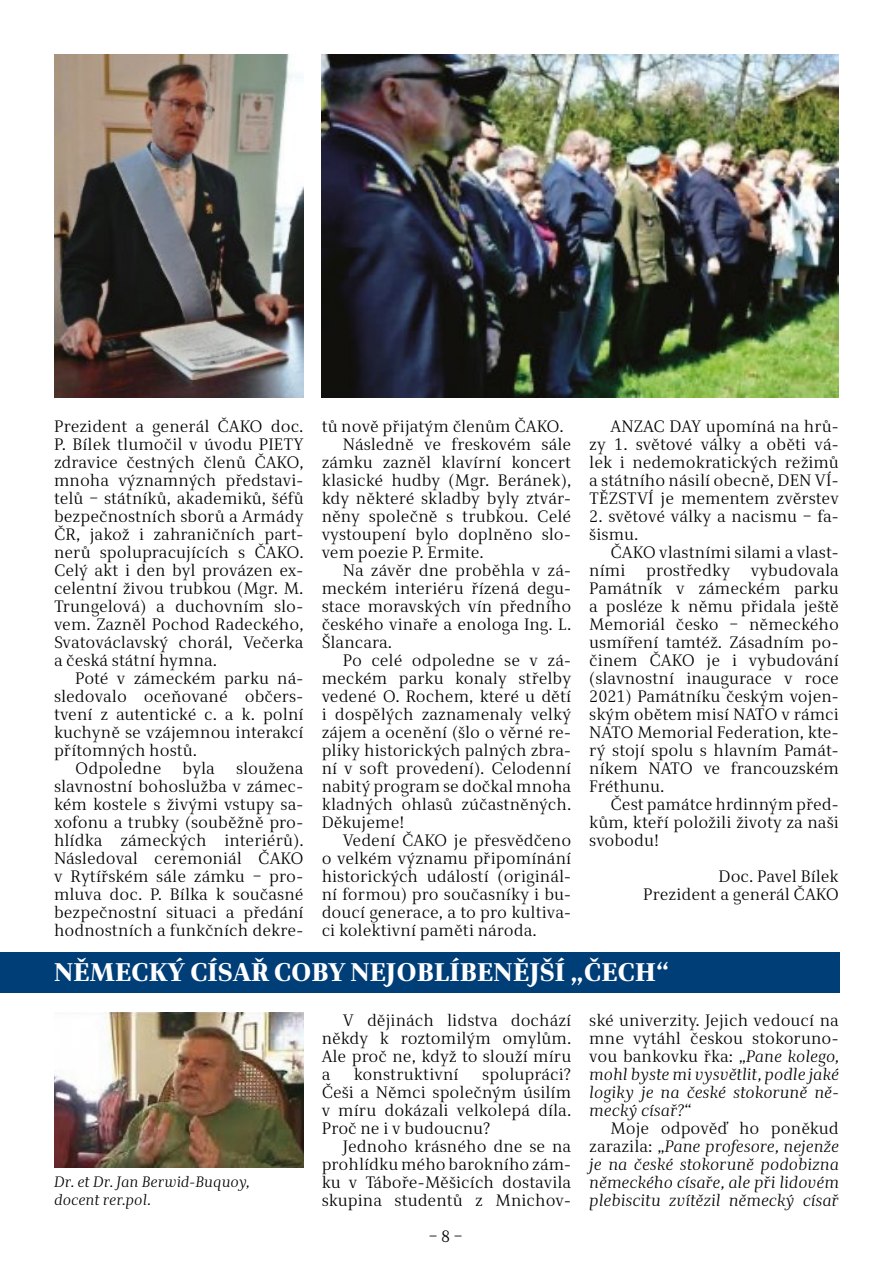
<style>
.page{position:relative;width:893px;height:1263px;background:#fff}
.page>*{position:absolute;margin:0;border:0;box-sizing:border-box;transform-origin:0 0}
.Nadpis{font:800 25.5px "Alfon";color:#fff}
.Zakladni_text{font:16.5px/18px "Alfon";color:#000;text-align:justify}
.Zakladni_text-2{font:italic 16.5px/18px "Alfon";color:#000;text-align:justify}
.Popiska{font:italic 15px "Alfon";color:#000}
.s1{font-style:normal}
</style>
<div class="page">
<img style="left:322px;top:54px;width:517px;height:343px">
<img style="left:54px;top:54px;width:250px;height:343px">
<div style="left:0;top:952px;width:840px;height:41px;background:#003e78"></div>
<img style="left:54px;top:1013px;width:250px;height:154px">
<p class="Zakladni_text" style="left:54px;top:418px;width:251px">Prezident a generál ČAKO doc.<br>P. Bílek tlumočil v úvodu PIETY zdravice čestných členů ČAKO, mnoha významných představi&shy;telů – státníků, akademiků, šéfů bezpečnostních sborů a Armády ČR, jakož i zahraničních part&shy;nerů spolupracujících s ČAKO.<br>Celý akt i den byl provázen ex&shy;celentní živou trubkou (Mgr. M.<br>Trungelová) a duchovním slo&shy;vem. Zazněl Pochod Radeckého, Svatováclavský chorál, Večerka a česká státní hymna.</p>
<p class="Zakladni_text" style="left:54px;top:670px;width:251px;text-indent:21px">Poté v zámeckém parku ná&shy;sledovalo oceňované občers&shy;tvení z autentické c. a k. polní kuchyně se vzájemnou interakcí přítomných hostů.</p>
<p class="Zakladni_text" style="left:75px;top:760px;width:88px">Odpoledne</p>
<p class="Zakladni_text" style="left:183px;top:760px;width:34px">byla</p>
<p class="Zakladni_text" style="left:54px;top:760px;width:251px;text-indent:182px">sloužena slavnostní bohoslužba v zámec&shy;kém kostele s živými vstupy sa&shy;xofonu a trubky (souběžně pro&shy;hlídka zámeckých interiérů).<br>Následoval ceremoniál ČAKO v Rytířském sále zámku – pro&shy;mluva doc. P. Bílka k současné bezpečnostní situaci a předání hodnostních a funkčních dekre-</p>
<p class="Zakladni_text" style="left:322px;top:418px;width:244px">tů nově přijatým členům ČAKO.</p>
<p class="Zakladni_text" style="left:322px;top:436px;width:251px;text-indent:21px">Následně ve freskovém sále zámku zazněl klavírní koncert klasické hudby (Mgr. Beránek), kdy některé skladby byly ztvár&shy;něny společně s trubkou. Celé vystoupení bylo doplněno slo&shy;vem poezie P. Ermite.</p>
<p class="Zakladni_text" style="left:322px;top:562px;width:251px;text-indent:21px">Na závěr dne proběhla v zá&shy;meckém interiéru řízená degu&shy;stace moravských vín předního českého vinaře a enologa Ing. L.<br>Šlancara.</p>
<p class="Zakladni_text" style="left:322px;top:652px;width:251px;text-indent:21px">Po celé odpoledne se v zá&shy;meckém parku konaly střelby vedené O. Rochem, které u dětí i dospělých zaznamenaly velký zájem a ocenění (šlo o věrné re&shy;pliky historických palných zbra&shy;ní v soft provedení). Celodenní nabitý program se dočkal mnoha kladných ohlasů zúčastněných.<br>Děkujeme!</p>
<p class="Zakladni_text" style="left:322px;top:832px;width:251px;text-indent:21px">Vedení ČAKO je přesvědčeno o velkém významu připomínání historických událostí (originál&shy;ní formou) pro současníky i bu&shy;doucí generace, a to pro kultiva&shy;ci kolektivní paměti národa.</p>
<p class="Zakladni_text" style="left:589px;top:418px;width:251px;text-indent:21px">ANZAC DAY upomíná na hrů&shy;zy 1. světové války a oběti vá&shy;lek i nedemokratických režimů a státního násilí obecně, DEN VÍ-TĚZSTVÍ je mementem zvěrstev</p>
<p class="Zakladni_text" style="left:589px;top:508px;width:251px">2. světové války a nacismu – fa&shy;šismu.</p>
<p class="Zakladni_text" style="left:589px;top:544px;width:251px;text-indent:21px">ČAKO vlastními silami a vlast&shy;ními prostředky vybudovala Památník v zámeckém parku a posléze k němu přidala ještě Memoriál česko – německého usmíření tamtéž. Zásadním po&shy;činem ČAKO je i vybudování (slavnostní inaugurace v roce 2021) Památníku českým vojen&shy;ským obětem misí NATO v rámci NATO Memorial Federation, kte&shy;rý stojí spolu s hlavním Památ&shy;níkem NATO ve francouzském Fréthunu.</p>
<p class="Zakladni_text" style="left:589px;top:796px;width:251px;text-indent:21px">Čest památce hrdinným před&shy;kům, kteří položili životy za naši svobodu!</p>
<p class="Zakladni_text" style="left:718px;top:868px;width:122px">Doc. Pavel Bílek</p>
<p class="Zakladni_text" style="left:643px;top:886px;width:197px">Prezident a generál ČAKO</p>
<p class="Nadpis" style="left:54px;top:956px;width:617px">NĚMECKÝ CÍSAŘ COBY NEJOBLÍBENĚJŠÍ „ČECH“</p>
<p class="Zakladni_text" style="left:322px;top:1012px;width:251px;text-indent:21px">V dějinách lidstva dochází někdy k roztomilým omylům.<br>Ale proč ne, když to slouží míru a</p>
<p class="Zakladni_text-2" style="left:589px;top:1012px;width:251px"><span class="s1">ské univerzity. Jejich vedoucí na mne vytáhl českou stokoruno&shy;vou bankovku řka: „</span>Pane kolego, mohl byste mi vysvětlit, podle jaké logiky je na české stokoruně ně&shy;mecký císař?<span class="s1">“</span></p>
<p class="Zakladni_text-2" style="left:589px;top:1120px;width:251px;text-indent:21px"><span class="s1">Moje odpověď ho poněkud zarazila: „</span>Pane profesore, nejenže je na české stokoruně podobizna německého císaře, ale při lidovém plebiscitu zvítězil německý císař</p>
<p class="Zakladni_text" style="left:322px;top:1066px;width:251px;text-indent:161px">spolupráci?<br>Češi a Němci společným úsilím v míru dokázali velkolepá díla.<br>Proč ne i v budoucnu?</p>
<p class="Zakladni_text" style="left:322px;top:1138px;width:251px;text-indent:21px">Jednoho krásného dne se na prohlídku mého barokního zám&shy;ku v Táboře-Měšicích dostavila skupina studentů z Mnichov-</p>
<p class="Zakladni_text" style="left:354px;top:1066px;width:106px">konstruktivní</p>
<p class="Popiska" style="left:54px;top:1173px;width:197px">Dr. et Dr. Jan Berwid-Buquoy,</p>
<p class="Popiska" style="left:54px;top:1191px;width:98px">docent rer.pol.</p>
<p class="Zakladni_text" style="left:429px;top:1228px;width:35px">– 8 –</p>
</div>
